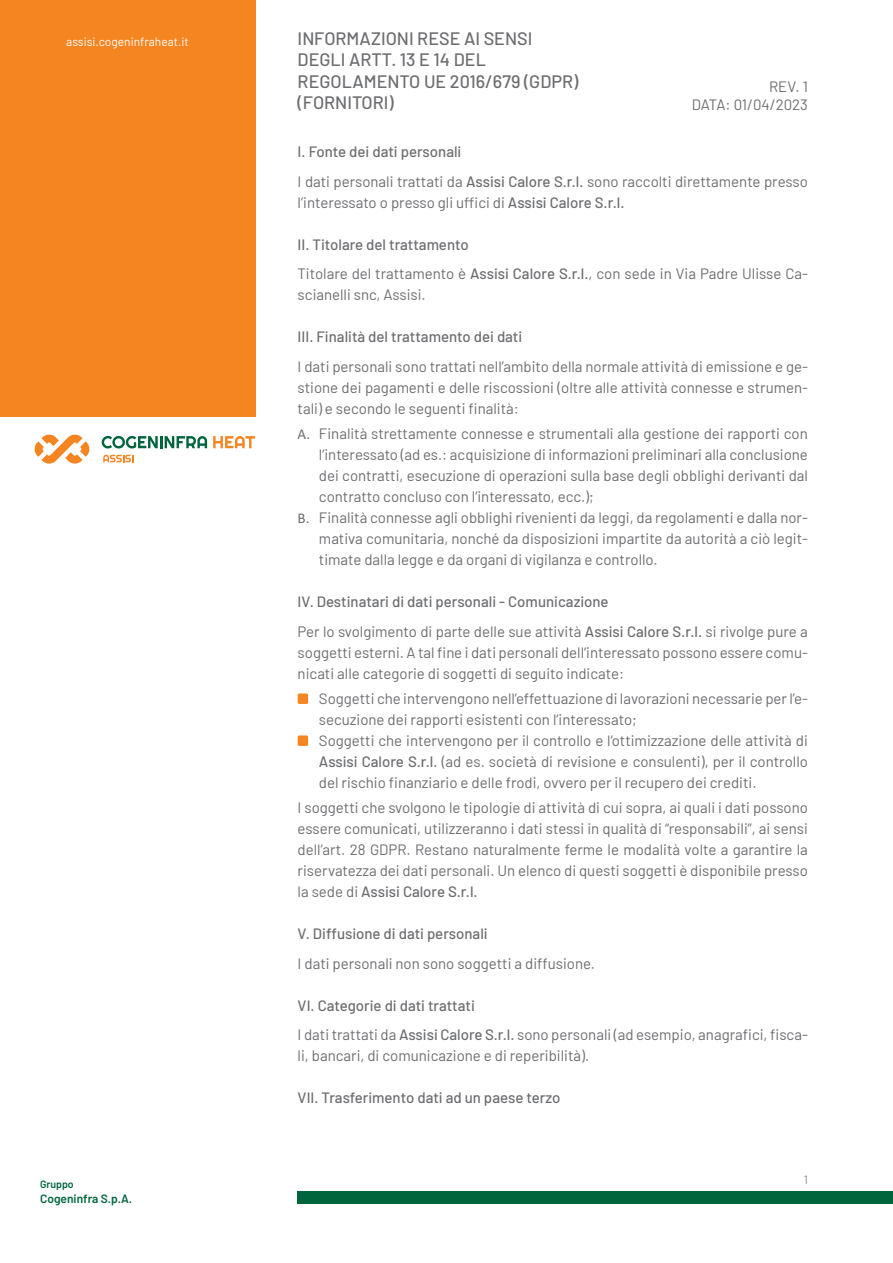
<style>
.page{position:relative;width:893px;height:1263px;background:#fff}
.page>*{position:absolute;margin:0;border:0;box-sizing:border-box;transform-origin:0 0}
.t1{font:500 18px/21.6px "Barlow";color:#6c6d70}
.List_Paragraph{font:15px/21px "Barlow";color:#6c6d70;text-align:justify}
.List_Paragraph-2{font:500 15px "Barlow";color:#6c6d70}
.t2{font:12px "Barlow";color:#fff}
.t3{font:600 12px "Barlow";color:#00643d}
.t4{font:300 12px "Barlow";color:#6c6d70}
.t5{font:600 10.5px "Barlow";color:#00643d}
.s1{font-weight:500}
.s2{font-family:"Calibri"}
</style>
<div class="page">
<div style="left:298px;top:1191px;width:595px;height:12px;background:#00643d"></div>
<div style="left:298px;top:693px;width:10px;height:11px;background:#f58520;border-radius:2px"></div>
<div style="left:298px;top:735px;width:10px;height:11px;background:#f58520;border-radius:2px"></div>
<svg style="left:102px;top:436px;width:105px;height:12px"></svg>
<svg style="left:213px;top:436px;width:42px;height:12px"></svg>
<svg style="left:34px;top:434px;width:56px;height:30px"></svg>
<svg style="left:103px;top:455px;width:30px;height:7px"></svg>
<div style="left:0;top:0;width:255px;height:417px;background:#f58520"></div>
<p class="t2" style="left:66px;top:33px;width:124px">assisi.cogeninfraheat.it</p>
<p class="t5" style="left:40px;top:1177px;width:35px">Gruppo</p>
<p class="t3" style="left:40px;top:1190px;width:93px">Cogeninfra S.p.A.</p>
<p class="t1" style="left:298px;top:26px;width:236px">INFORMAZIONI RESE AI SENSI</p>
<p class="t1" style="left:298px;top:47px;width:282px">DEGLI ARTT. 13 E 14 DEL<br>REGOLAMENTO UE 2016/679 (GDPR)</p>
<p class="t1" style="left:298px;top:91px;width:98px">(FORNITORI)</p>
<p class="List_Paragraph" style="left:769px;top:75px;width:40px">REV. 1</p>
<p class="List_Paragraph" style="left:692px;top:93px;width:118px">DATA: 01/04/2023</p>
<p class="List_Paragraph-2" style="left:298px;top:141px;width:165px">I. Fonte dei dati personali</p>
<p class="List_Paragraph" style="left:298px;top:170px;width:512px">I dati personali trattati da <span class="s1">Assisi Calore S.r.l.</span> sono raccolti direttamente presso l’interessato o presso gli uffici di <span class="s1">Assisi Calore S.r.l.</span></p>
<p class="List_Paragraph-2" style="left:298px;top:234px;width:173px">II. Titolare del trattamento</p>
<p class="List_Paragraph" style="left:298px;top:262px;width:512px">Titolare del trattamento è <span class="s1">Assisi Calore S.r.l.</span>, con sede in Via Padre Ulisse Ca&shy;scianelli snc, Assisi.</p>
<p class="List_Paragraph-2" style="left:298px;top:326px;width:226px">III. Finalità del trattamento dei dati</p>
<p class="List_Paragraph" style="left:298px;top:355px;width:512px">I dati personali sono trattati nell’ambito della normale attività di emissione e ge&shy;stione dei pagamenti e delle riscossioni (oltre alle attività connesse e strumen&shy;tali) e secondo le seguenti finalità:</p>
<p class="List_Paragraph" style="left:319px;top:422px;width:491px;text-indent:-21px"><span class="s2">A.</span> Finalità strettamente connesse e strumentali alla gestione dei rapporti con l’interessato (ad es.: acquisizione di informazioni preliminari alla conclusione dei contratti, esecuzione di operazioni sulla base degli obblighi derivanti dal contratto concluso con l’interessato, ecc.);</p>
<p class="List_Paragraph" style="left:319px;top:506px;width:490px;text-indent:-21px"><span class="s2">B.</span> Finalità connesse agli obblighi rivenienti da leggi, da regolamenti e dalla nor&shy;mativa comunitaria, nonché da disposizioni impartite da autorità a ciò legit&shy;timate dalla legge e da organi di vigilanza e controllo.</p>
<p class="List_Paragraph-2" style="left:298px;top:591px;width:313px">IV. Destinatari di dati personali - Comunicazione</p>
<p class="List_Paragraph" style="left:298px;top:620px;width:512px">Per lo svolgimento di parte delle sue attività <span class="s1">Assisi Calore S.r.l.</span> si rivolge pure a soggetti esterni. A tal fine i dati personali dell’interessato possono essere comu&shy;nicati alle categorie di soggetti di seguito indicate:</p>
<p class="List_Paragraph" style="left:319px;top:687px;width:490px">Soggetti che intervengono nell’effettuazione di lavorazioni necessarie per l’e&shy;secuzione dei rapporti esistenti con l’interessato;</p>
<p class="List_Paragraph" style="left:319px;top:729px;width:490px">Soggetti che intervengono per il controllo e l’ottimizzazione delle attività di <span class="s1">Assisi Calore S.r.l.</span> (ad es. società di revisione e consulenti), per il controllo del rischio finanziario e delle frodi, ovvero per il recupero dei crediti.</p>
<p class="List_Paragraph" style="left:298px;top:796px;width:512px">I soggetti che svolgono le tipologie di attività di cui sopra, ai quali i dati possono essere comunicati, utilizzeranno i dati stessi in qualità di “responsabili”, ai sensi dell’art. 28 GDPR. Restano naturalmente ferme le modalità volte a garantire la riservatezza dei dati personali. Un elenco di questi soggetti è disponibile presso la sede di <span class="s1">Assisi Calore S.r.l.</span></p>
<p class="List_Paragraph-2" style="left:298px;top:923px;width:192px">V. Diffusione di dati personali</p>
<p class="List_Paragraph" style="left:298px;top:952px;width:299px">I dati personali non sono soggetti a diffusione.</p>
<p class="List_Paragraph-2" style="left:298px;top:994px;width:179px">VI. Categorie di dati trattati</p>
<p class="List_Paragraph" style="left:298px;top:1023px;width:512px">I dati trattati da <span class="s1">Assisi Calore S.r.l.</span> sono personali (ad esempio, anagrafici, fisca&shy;li, bancari, di comunicazione e di reperibilità).</p>
<p class="List_Paragraph-2" style="left:298px;top:1087px;width:264px">VII. Trasferimento dati ad un paese terzo</p>
<p class="t4" style="left:804px;top:1171px;width:6px">1</p>
</div>
